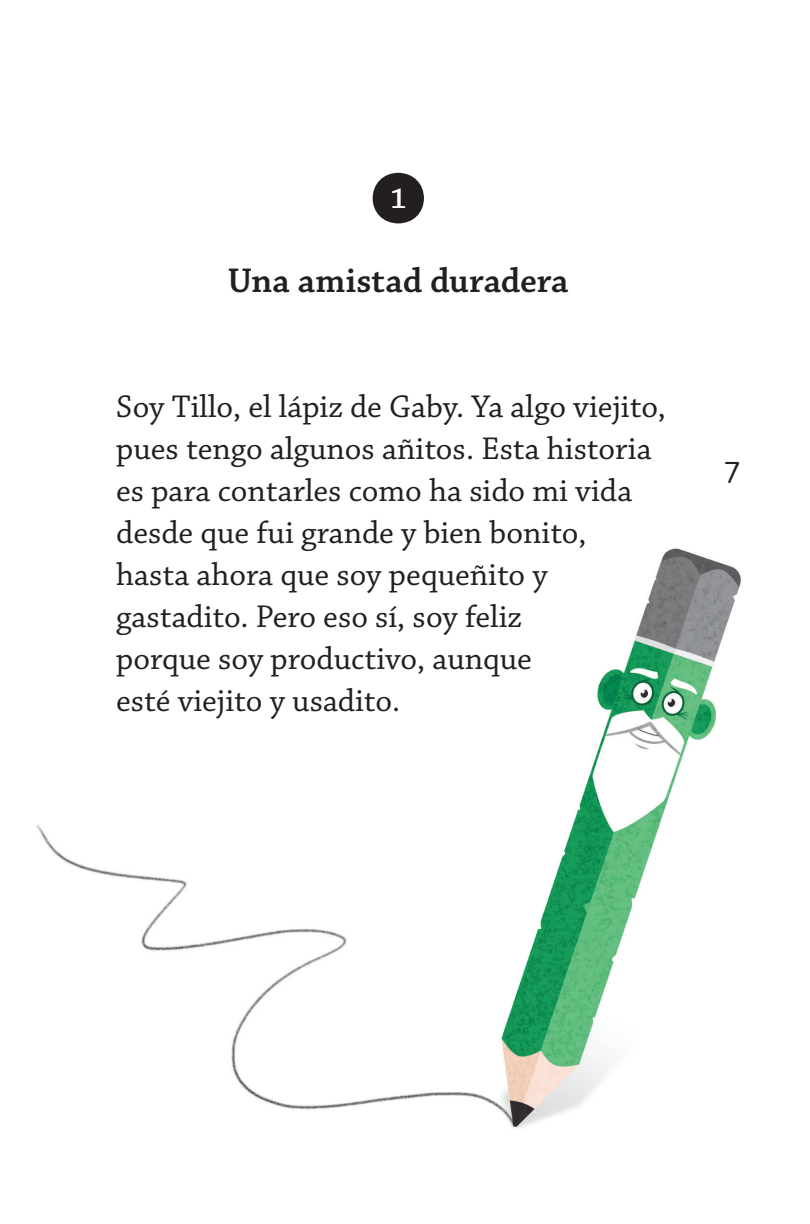
<style>
.page{position:relative;width:810px;height:1224px;background:#fff}
.page>*{position:absolute;margin:0;border:0;box-sizing:border-box;transform-origin:0 0}
.t1{font:600 36px "Chaparral Pro";letter-spacing:-.005em;color:#231f20}
.t2{font:34.5px "Chaparral Pro Capt";color:#231f20}
.t3{font:33px/42px "Chaparral Pro";color:#231f20}
.t4{font:600 30px "Chaparral Pro";color:#fff}
</style>
<div class="page">
<img style="left:36px;top:172px;width:705px;height:957px">
<div style="left:373px;top:173px;width:51px;height:50px;background:#231f20;border-radius:50%"></div>
<p class="t4" style="left:390px;top:181px;width:18px">1</p>
<p class="t1" style="left:228px;top:260px;width:342px">Una amistad duradera</p>
<p class="t3" style="left:116px;top:387px;width:551px">Soy Tillo, el lápiz de Gaby. Ya algo viejito, pues tengo algunos añitos. Esta historia es para contarles como ha sido mi vida desde que fui grande y bien bonito, hasta ahora que soy pequeñito y gastadito. Pero eso sí, soy feliz<br>porque soy productivo, aunque<br>esté viejito y usadito.</p>
<p class="t2" style="left:725px;top:446px;width:17px">7</p>
</div>
